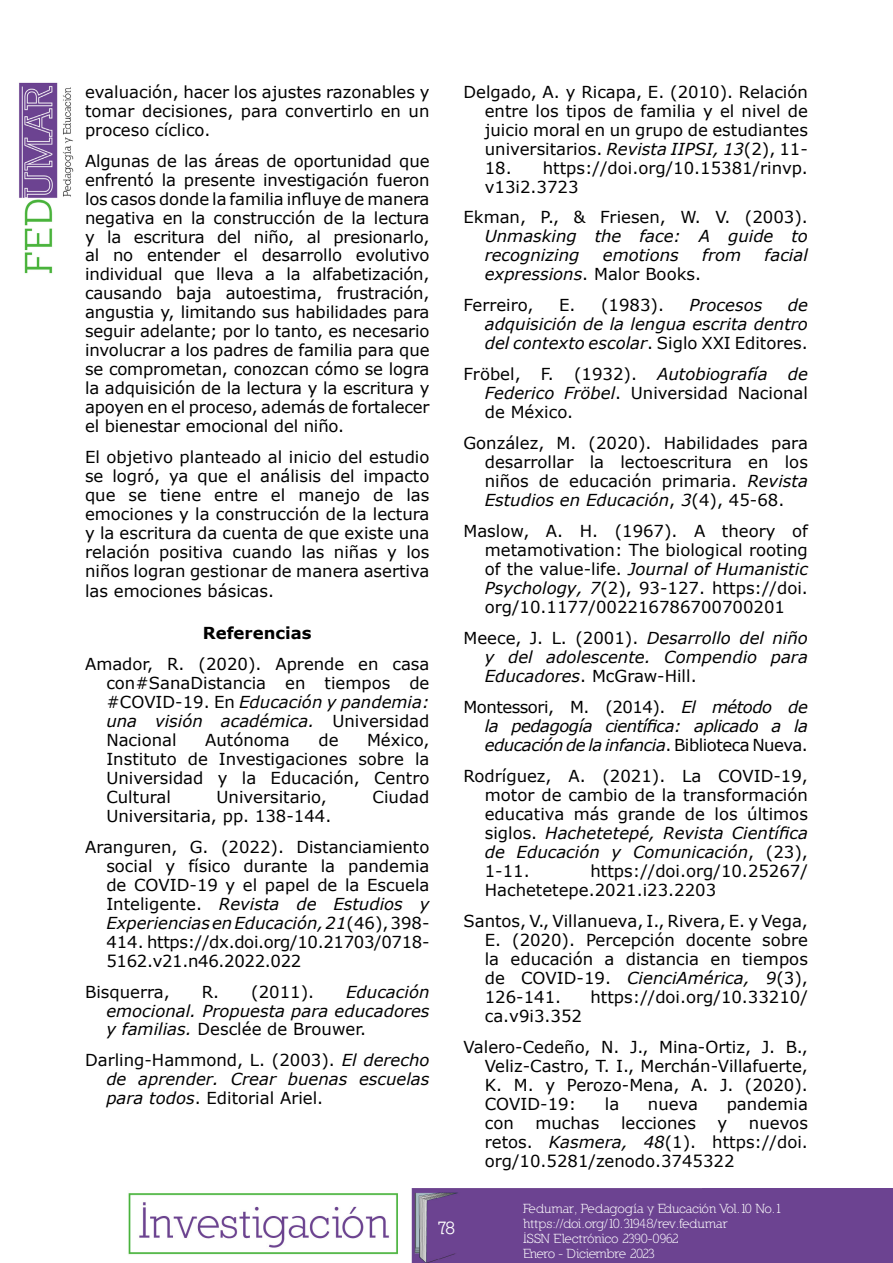
<style>
.page{position:relative;width:893px;height:1263px;background:#fff}
.page>*{position:absolute;margin:0;border:0;box-sizing:border-box;transform-origin:0 0}
.t1{font:700 18px "Nilland";color:#fff}
.t2{font:16.5px/19px "Verdana";color:#000;text-align:justify}
.t3{font:italic 16.5px/19px "Verdana";color:#000;text-align:justify}
.t4{font:700 16.5px "Verdana";color:#000}
.t5{font:13.5px/15px "Nilland";letter-spacing:-.035em;color:#fff}
.s1{font-style:italic}
.s2{font-style:normal}
</style>
<div class="page">
<div style="left:412px;top:1189px;width:481px;height:74px;background:#6c4391"></div>
<img style="left:19px;top:82px;width:55px;height:192px">
<img style="left:128px;top:1193px;width:270px;height:62px">
<p class="t2" style="left:85px;top:82px;width:346px">evaluación, hacer los ajustes razonables y tomar decisiones, para convertirlo en un proceso cíclico.</p>
<p class="t2" style="left:85px;top:151px;width:346px">Algunas de las áreas de oportunidad que enfrentó la presente investigación fueron los casos donde la familia influye de manera negativa en la construcción de la lectura y la escritura del niño, al presionarlo, al no entender el desarrollo evolutivo individual que lleva a la alfabetización, causando baja autoestima, frustración, angustia y, limitando sus habilidades para seguir adelante; por lo tanto, es necesario involucrar a los padres de familia para que se comprometan, conozcan cómo se logra la adquisición de la lectura y la escritura y apoyen en el proceso, además de fortalecer el bienestar emocional del niño.</p>
<p class="t2" style="left:85px;top:448px;width:346px">El objetivo planteado al inicio del estudio se logró, ya que el análisis del impacto que se tiene entre el manejo de las emociones y la construcción de la lectura y la escritura da cuenta de que existe una relación positiva cuando las niñas y los niños logran gestionar de manera asertiva las emociones básicas.</p>
<p class="t4" style="left:203px;top:621px;width:110px">Referencias</p>
<p class="t2" style="left:106px;top:654px;width:325px;text-indent:-21px">Amador, R. (2020). Aprende en casa con#SanaDistancia en tiempos de #COVID-19. En <span class="s1">Educación y pandemia: una visión académica.</span> Universidad Nacional</p>
<p class="t2" style="left:106px;top:730px;width:325px;text-indent:261px">México, Instituto de Investigaciones sobre la Universidad y la Educación, Centro Cultural</p>
<p class="t2" style="left:205px;top:730px;width:86px">Autónoma</p>
<p class="t2" style="left:318px;top:730px;width:22px">de</p>
<p class="t2" style="left:217px;top:787px;width:112px">Universitario,</p>
<p class="t2" style="left:372px;top:787px;width:58px">Ciudad</p>
<p class="t2" style="left:85px;top:800px;width:346px;line-height:30.9px;text-indent:21px">Universitaria, pp. 138-144.<br>Aranguren, G. (2022). Distanciamiento</p>
<p class="t2" style="left:106px;top:856px;width:325px">social y físico durante la pandemia de COVID-19 y el papel de la Escuela Inteligente. <span class="s1">Revista de Estudios y Experiencias en Educación, 21</span>(46), 398- 414. https://dx.doi.org/10.21703/0718- 5162.v21.n46.2022.022</p>
<p class="t2" style="left:85px;top:982px;width:86px">Bisquerra,</p>
<p class="t2" style="left:202px;top:982px;width:114px">R. (2011).</p>
<p class="t3" style="left:106px;top:982px;width:325px;text-indent:240px">Educación emocional. Propuesta para educadores y familias. <span class="s2">Desclée de Brouwer.</span></p>
<p class="t3" style="left:106px;top:1051px;width:325px;text-indent:-21px"><span class="s2">Darling-Hammond, L. (2003).</span> El derecho de aprender. Crear buenas escuelas para todos<span class="s2">. Editorial Ariel.</span></p>
<p class="t2" style="left:485px;top:82px;width:325px;text-indent:-21px">Delgado, A. y Ricapa, E. (2010). Relación entre los tipos de familia y el nivel de juicio moral en un grupo de estudiantes universitarios. <span class="s1">Revista IIPSI, 13</span>(2), 11-</p>
<p class="t2" style="left:485px;top:158px;width:325px">18. https://doi.org/10.15381/rinvp. v13i2.3723</p>
<p class="t2" style="left:463px;top:208px;width:346px">Ekman, P., &amp; Friesen, W. V. (2003).</p>
<p class="t3" style="left:485px;top:227px;width:325px">Unmasking the face: A guide to recognizing</p>
<p class="t3" style="left:603px;top:246px;width:77px">emotions</p>
<p class="t3" style="left:702px;top:246px;width:40px">from</p>
<p class="t3" style="left:765px;top:246px;width:45px">facial</p>
<p class="t2" style="left:463px;top:259px;width:239px;line-height:30.9px;text-indent:21px"><span class="s1">expressions</span>. Malor Books.<br>Ferreiro,</p>
<p class="t3" style="left:485px;top:296px;width:325px;text-indent:303px">de adquisición de la lengua escrita dentro del contexto escolar<span class="s2">. Siglo XXI Editores.</span></p>
<p class="t2" style="left:485px;top:365px;width:325px;text-indent:-21px">Fröbel, F. (1932). <span class="s1">Autobiografía de Federico Fröbel</span>. Universidad Nacional de México.</p>
<p class="t2" style="left:485px;top:434px;width:325px;text-indent:-21px">González, M. (2020). Habilidades para desarrollar la lectoescritura en los niños de educación primaria. <span class="s1">Revista Estudios en Educación</span>, <span class="s1">3</span>(4), 45-68.</p>
<p class="t2" style="left:485px;top:521px;width:325px;text-indent:-21px">Maslow, A. H. (1967). A theory of metamotivation: The biological rooting of the value-life. <span class="s1">Journal of Humanistic Psychology, 7</span>(2), 93-127. https://doi. org/10.1177/002216786700700201</p>
<p class="t3" style="left:485px;top:628px;width:325px;text-indent:-21px"><span class="s2">Meece, J. L. (2001).</span> Desarrollo del niño y del adolescente. Compendio para Educadores<span class="s2">. McGraw-Hill.</span></p>
<p class="t3" style="left:485px;top:697px;width:325px;text-indent:-21px"><span class="s2">Montessori, M. (2014).</span> El método de la pedagogía científica: aplicado a la educación de la infancia<span class="s2">. Biblioteca Nueva.</span></p>
<p class="t2" style="left:485px;top:766px;width:325px;text-indent:-21px">Rodríguez, A. (2021). La COVID-19, motor de cambio de la transformación educativa más grande de los últimos siglos. <span class="s1">Hachetetepé, Revista Científica de Educación y Comunicación</span>, (23), 1-11.</p>
<p class="t2" style="left:559px;top:296px;width:106px">E. (1983).</p>
<p class="t3" style="left:690px;top:296px;width:74px">Procesos</p>
<p class="t2" style="left:485px;top:861px;width:325px;text-indent:106px">https://doi.org/10.25267/<br>Hachetetepe.2021.i23.2203</p>
<p class="t2" style="left:485px;top:911px;width:325px;text-indent:-21px">Santos, V., Villanueva, I., Rivera, E. y Vega, E. (2020). Percepción docente sobre la educación a distancia en tiempos de COVID-19. <span class="s1">CienciAmérica, 9</span>(3), 126-141.</p>
<p class="t2" style="left:590px;top:987px;width:219px">https://doi.org/10.33210/</p>
<p class="t2" style="left:463px;top:1000px;width:346px;line-height:30.9px;text-indent:21px">ca.v9i3.352<br>Valero-Cedeño, N. J., Mina-Ortiz, J. B.,</p>
<p class="t2" style="left:485px;top:1056px;width:325px">Veliz-Castro, T. I., Merchán-Villafuerte, K. M. y Perozo-Mena, A. J. (2020).<br>COVID-19:</p>
<p class="t2" style="left:605px;top:1094px;width:16px">la</p>
<p class="t2" style="left:648px;top:1094px;width:52px">nueva</p>
<p class="t2" style="left:727px;top:1094px;width:83px">pandemia</p>
<p class="t2" style="left:485px;top:1113px;width:31px">con</p>
<p class="t2" style="left:535px;top:1113px;width:66px">muchas</p>
<p class="t2" style="left:621px;top:1113px;width:76px">lecciones</p>
<p class="t2" style="left:718px;top:1113px;width:11px">y</p>
<p class="t2" style="left:485px;top:1113px;width:325px;text-indent:264px">nuevos retos. <span class="s1">Kasmera, 48</span>(1). https://doi. org/10.5281/zenodo.3745322</p>
<p class="t1" style="left:438px;top:1217px;width:19px">78</p>
<p class="t5" style="left:523px;top:1201px;width:261px">Fedumar, Pedagogía y Educación Vol.10 No.1 https://doi.org/10.31948/rev.fedumar<br>ISSN Electrónico 2390-0962<br>Enero - Diciembre 2023</p>
</div>
